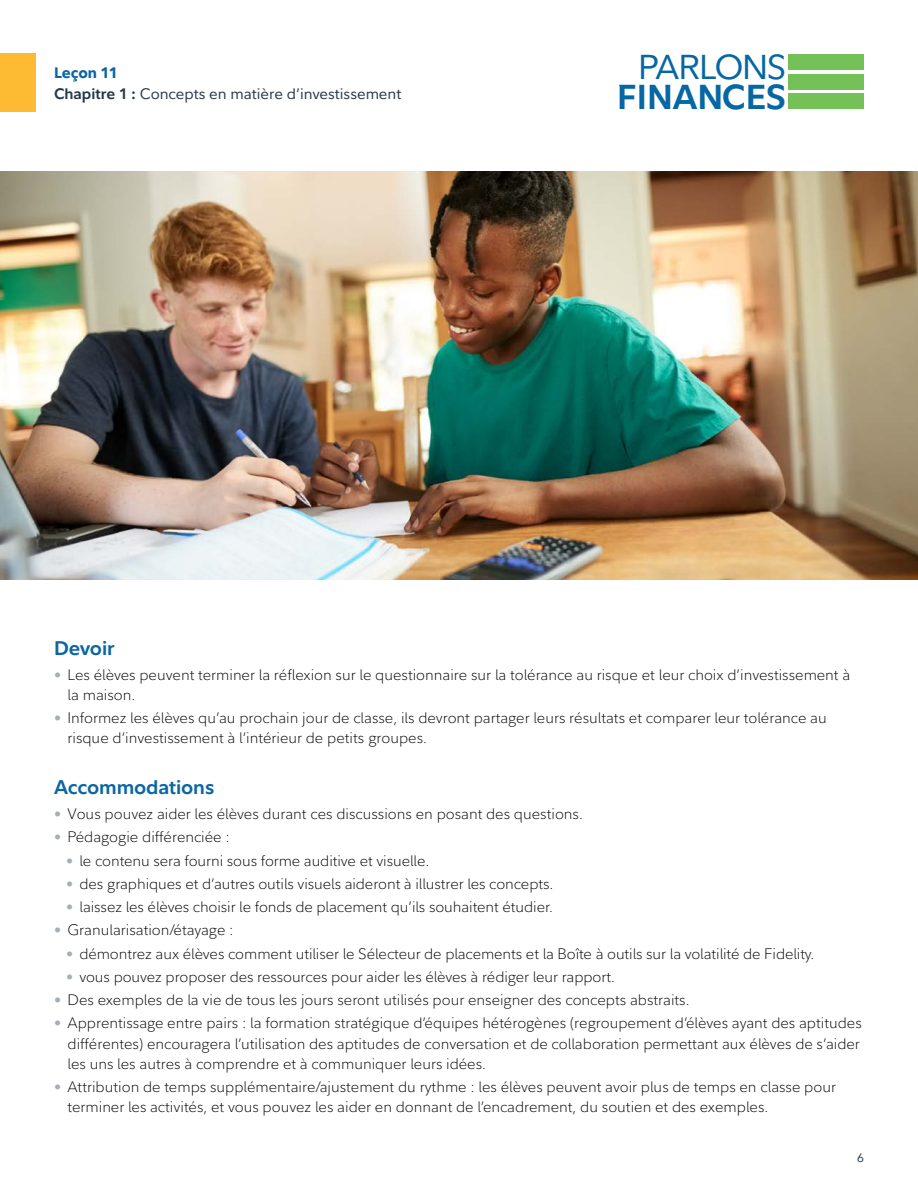
<style>
.page{position:relative;width:918px;height:1188px;background:#fff}
.page>*{position:absolute;margin:0;border:0;box-sizing:border-box;transform-origin:0 0}
.t1{font:700 34.2px "Fidelity Sans";color:#0567a4}
.t2{font:34.2px "Fidelity Sans";letter-spacing:-.04em;color:#0567a4}
.t3{font:700 19.5px "Fidelity Sans";letter-spacing:-.005em;color:#0b66a3}
.t4{font:300 15px/20.2px "Fidelity Sans";color:#000}
.t5{font:15px/21px "Fidelity Sans";color:#253948}
.t6{font:12px "Fidelity Sans";color:#253948}
.s1{font-weight:800;color:#0b66a3}
.s2{font-weight:700}
.s3{font-weight:400;font-size:14.25px;color:#a4afb9}
</style>
<div class="page">
<div style="left:0;top:54px;width:36px;height:58px;background:#fdbb33"></div>
<div style="left:788px;top:55px;width:76px;height:15px;background:#74c157"></div>
<div style="left:788px;top:74px;width:76px;height:15px;background:#74c157"></div>
<div style="left:788px;top:93px;width:76px;height:15px;background:#74c157"></div>
<img style="left:0;top:171px;width:918px;height:409px">
<p class="t5" style="left:54px;top:62px;width:349px"><span class="s1">Leçon 11<br></span><span class="s2">Chapitre 1 :</span> Concepts en matière d’investissement</p>
<h1 class="t2" style="left:638px;top:45px;width:150px">PARLONS</h1>
<h1 class="t1" style="left:617px;top:74px;width:170px">FINANCES</h1>
<h2 class="t3" style="left:54px;top:635px;width:62px">Devoir</h2>
<p class="t4" style="left:68px;top:664px;width:784px;text-indent:-14px"><span class="s3">•</span> Les élèves peuvent terminer la réflexion sur le questionnaire sur la tolérance au risque et leur choix d’investissement à la maison.</p>
<p class="t4" style="left:68px;top:708px;width:761px;text-indent:-14px"><span class="s3">•</span> Informez les élèves qu’au prochain jour de classe, ils devront partager leurs résultats et comparer leur tolérance au risque d’investissement à l’intérieur de petits groupes.</p>
<h2 class="t3" style="left:54px;top:775px;width:162px">Accommodations</h2>
<p class="t4" style="left:54px;top:804px;width:530px"><span class="s3">•</span> Vous pouvez aider les élèves durant ces discussions en posant des questions.</p>
<p class="t4" style="left:54px;top:827px;width:177px"><span class="s3">•</span> Pédagogie différenciée :</p>
<p class="t4" style="left:66px;top:850px;width:365px"><span class="s3">•</span> le contenu sera fourni sous forme auditive et visuelle.</p>
<p class="t4" style="left:66px;top:874px;width:489px"><span class="s3">•</span> des graphiques et d’autres outils visuels aideront à illustrer les concepts.</p>
<p class="t4" style="left:66px;top:897px;width:488px"><span class="s3">•</span> laissez les élèves choisir le fonds de placement qu’ils souhaitent étudier.</p>
<p class="t4" style="left:54px;top:920px;width:181px"><span class="s3">•</span> Granularisation/étayage :</p>
<p class="t4" style="left:66px;top:943px;width:750px"><span class="s3">•</span> démontrez aux élèves comment utiliser le Sélecteur de placements et la Boîte à outils sur la volatilité de Fidelity.</p>
<p class="t4" style="left:66px;top:967px;width:550px"><span class="s3">•</span> vous pouvez proposer des ressources pour aider les élèves à rédiger leur rapport.</p>
<p class="t4" style="left:54px;top:990px;width:637px"><span class="s3">•</span> Des exemples de la vie de tous les jours seront utilisés pour enseigner des concepts abstraits.</p>
<p class="t4" style="left:68px;top:1013px;width:796px;text-indent:-14px"><span class="s3">•</span> Apprentissage entre pairs : la formation stratégique d’équipes hétérogènes (regroupement d’élèves ayant des aptitudes différentes) encouragera l’utilisation des aptitudes de conversation et de collaboration permettant aux élèves de s’aider les uns les autres à comprendre et à communiquer leurs idées.</p>
<p class="t4" style="left:68px;top:1077px;width:770px;text-indent:-14px"><span class="s3">•</span> Attribution de temps supplémentaire/ajustement du rythme : les élèves peuvent avoir plus de temps en classe pour terminer les activités, et vous pouvez les aider en donnant de l’encadrement, du soutien et des exemples.</p>
<p class="t6" style="left:857px;top:1150px;width:8px">6</p>
</div>
